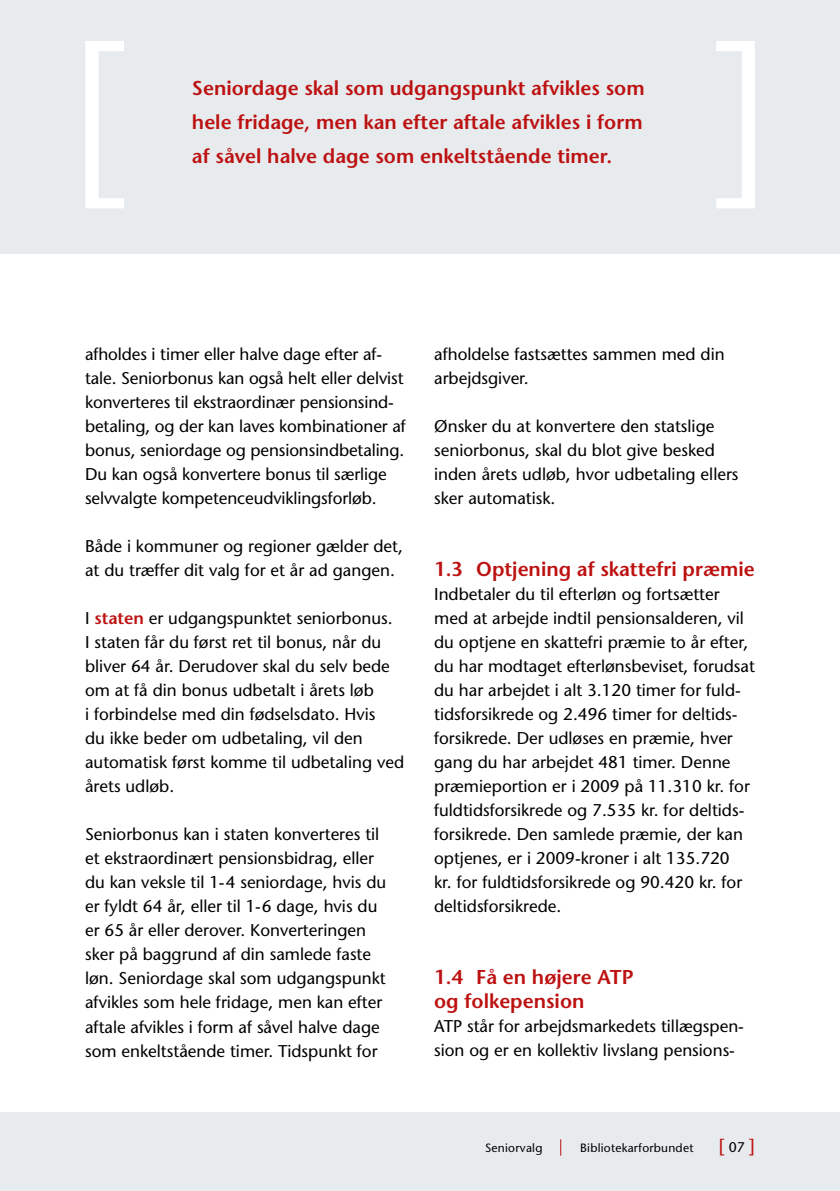
<style>
.page{position:relative;width:840px;height:1191px;background:#fff}
.page>*{position:absolute;margin:0;border:0;box-sizing:border-box;transform-origin:0 0}
.t1{font:600 20px/34px "Stone Sans";color:#bd1111}
.t2{font:18px "Stone Sans";color:#bd1111}
.t3{font:17px/24px "Stone Sans";color:#000}
.t4{font:12px "Stone Sans";letter-spacing:.02em;color:#000}
.s1{font-weight:600;color:#bd1111}
.s2{font-size:14px;color:#000}
</style>
<div class="page">
<div style="left:0;top:0;width:839px;height:254px;background:#e7ebee"></div>
<div style="left:0;top:1112px;width:839px;height:79px;background:#e7ebee"></div>
<svg style="left:560px;top:1139px;width:1px;height:16px"></svg>
<svg style="left:85px;top:41px;width:39px;height:167px"></svg>
<svg style="left:716px;top:41px;width:38px;height:167px"></svg>
<p class="t1" style="left:192px;top:71px;width:454px;text-align:justify">Seniordage skal som udgangspunkt afvikles som hele fridage, men kan efter aftale afvikles i form af såvel halve dage som enkeltstående timer.</p>
<p class="t3" style="left:85px;top:342px;width:322px">afholdes i timer eller halve dage efter af&shy;tale. Seniorbonus kan også helt eller delvist konverteres til ekstraordinær pensionsind&shy;betaling, og der kan laves kombinationer af bonus, seniordage og pensionsindbetaling.<br>Du kan også konvertere bonus til særlige selvvalgte kompetenceudviklingsforløb.</p>
<p class="t3" style="left:85px;top:534px;width:319px">Både i kommuner og regioner gælder det, at du træffer dit valg for et år ad gangen.</p>
<p class="t3" style="left:85px;top:606px;width:320px">I <span class="s1">staten</span> er udgangspunktet seniorbonus.<br>I staten får du først ret til bonus, når du bliver 64 år. Derudover skal du selv bede om at få din bonus udbetalt i årets løb<br>i forbindelse med din fødselsdato. Hvis<br>du ikke beder om udbetaling, vil den automatisk først komme til udbetaling ved årets udløb.</p>
<p class="t3" style="left:85px;top:822px;width:302px">Seniorbonus kan i staten konverteres til et ekstraordinært pensionsbidrag, eller du kan veksle til 1-4 seniordage, hvis du er fyldt 64 år, eller til 1-6 dage, hvis du er 65 år eller derover. Konverteringen sker på baggrund af din samlede faste løn. Seniordage skal som udgangspunkt afvikles som hele fridage, men kan efter aftale afvikles i form af såvel halve dage som enkeltstående timer. Tidspunkt for</p>
<p class="t3" style="left:434px;top:342px;width:292px">afholdelse fastsættes sammen med din arbejdsgiver.</p>
<p class="t3" style="left:434px;top:414px;width:306px">Ønsker du at konvertere den statslige seniorbonus, skal du blot give besked inden årets udløb, hvor udbetaling ellers sker automatisk.</p>
<p class="t1" style="left:434px;top:552px;width:322px">1.3 Optjening af skattefri præmie</p>
<p class="t3" style="left:434px;top:582px;width:322px">Indbetaler du til efterløn og fortsætter med at arbejde indtil pensionsalderen, vil du optjene en skattefri præmie to år efter, du har modtaget efterlønsbeviset, forudsat du har arbejdet i alt 3.120 timer for fuld&shy;tidsforsikrede og 2.496 timer for deltids&shy;forsikrede. Der udløses en præmie, hver gang du har arbejdet 481 timer. Denne præmieportion er i 2009 på 11.310 kr. for fuldtidsforsikrede og 7.535 kr. for deltids&shy;forsikrede. Den samlede præmie, der kan optjenes, er i 2009-kroner i alt 135.720<br>kr. for fuldtidsforsikrede og 90.420 kr. for deltidsforsikrede.</p>
<p class="t1" style="left:434px;top:965px;width:201px;line-height:24px">1.4 Få en højere ATP og folkepension</p>
<p class="t3" style="left:434px;top:1014px;width:311px">ATP står for arbejdsmarkedets tillægspen&shy;sion og er en kollektiv livslang pensions-</p>
<p class="t4" style="left:485px;top:1140px;width:59px">Seniorvalg</p>
<p class="t4" style="left:579px;top:1140px;width:115px">Bibliotekarforbundet</p>
<p class="t2" style="left:718px;top:1134px;width:38px">[ <span class="s2">07</span> ]</p>
</div>
